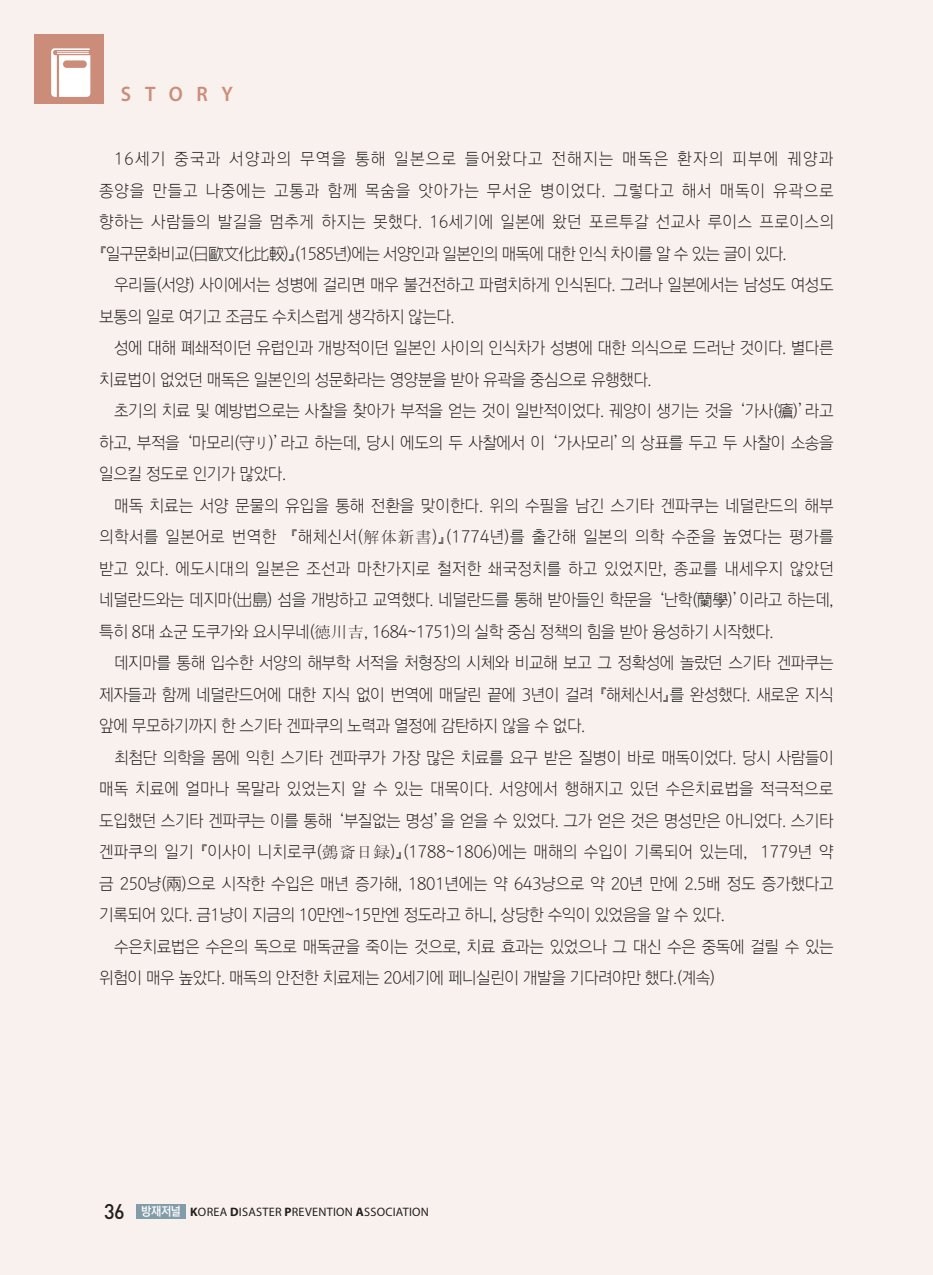
<style>
.page{position:relative;width:933px;height:1275px;background:#f8f1ed}
.page>*{position:absolute;margin:0;border:0;box-sizing:border-box;transform-origin:0 0}
.t1{font:600 21px "Myriad Pro";letter-spacing:.68em;color:#cc8c7a;scale:.95 1}
.t2{font:16.62px/31.5px "Korean GD10 R";letter-spacing:-.03em;color:#231f20;text-align:justify}
.t3{font:12.25px "Myriad Pro";letter-spacing:.02em;color:#231f20}
.s1{font-family:"Haansoft Batang"}
.s2{font-family:"DIN Pro";font-weight:500;font-size:21px}
.s3{font-family:"Korean GD15 R";color:#fff}
.s4{font-weight:700}
</style>
<div class="page">
<div style="left:136px;top:1204px;width:50px;height:15px;background:#839ca9"></div>
<div style="left:35px;top:35px;width:69px;height:69px;background:#cc8c7a"></div>
<svg style="left:51px;top:48px;width:39px;height:49px"></svg>
<p class="t1" style="left:121px;top:80px;width:119px">STORY</p>
<p class="t2" style="left:99px;top:143px;width:736px;text-indent:15px">16세기 중국과 서양과의 무역을 통해 일본으로 들어왔다고 전해지는 매독은 환자의 피부에 궤양과 종양을 만들고 나중에는 고통과 함께 목숨을 앗아가는 무서운 병이었다. 그렇다고 해서 매독이 유곽으로 향하는 사람들의 발길을 멈추게 하지는 못했다. 16세기에 일본에 왔던 포르투갈 선교사 루이스 프로이스의『일구문화비교(日歐文化比較)』(1585년)에는 서양인과 일본인의 매독에 대한 인식 차이를 알 수 있는 글이 있다.</p>
<p class="t2" style="left:99px;top:269px;width:736px;text-indent:15px">우리들(서양) 사이에서는 성병에 걸리면 매우 불건전하고 파렴치하게 인식된다. 그러나 일본에서는 남성도 여성도 보통의 일로 여기고 조금도 수치스럽게 생각하지 않는다.</p>
<p class="t2" style="left:99px;top:332px;width:736px;text-indent:15px">성에 대해 폐쇄적이던 유럽인과 개방적이던 일본인 사이의 인식차가 성병에 대한 의식으로 드러난 것이다. 별다른 치료법이 없었던 매독은 일본인의 성문화라는 영양분을 받아 유곽을 중심으로 유행했다.</p>
<p class="t2" style="left:99px;top:395px;width:736px;text-indent:15px">초기의 치료 및 예방법으로는 사찰을 찾아가 부적을 얻는 것이 일반적이었다. 궤양이 생기는 것을 ‘가사(瘡)’라고 하고, 부적을 ‘마모리(守り)’라고 하는데, 당시 에도의 두 사찰에서 이 ‘가사모리’의 상표를 두고 두 사찰이 소송을 일으킬 정도로 인기가 많았다.</p>
<p class="t2" style="left:99px;top:490px;width:736px;text-indent:15px">매독 치료는 서양 문물의 유입을 통해 전환을 맞이한다. 위의 수필을 남긴 스기타 겐파쿠는 네덜란드의 해부 의학서를 일본어로 번역한 『해체신서(<span class="s1">解体新書</span>)』(1774년)를 출간해 일본의 의학 수준을 높였다는 평가를 받고 있다. 에도시대의 일본은 조선과 마찬가지로 철저한 쇄국정치를 하고 있었지만, 종교를 내세우지 않았던 네덜란드와는 데지마(出島) 섬을 개방하고 교역했다. 네덜란드를 통해 받아들인 학문을 ‘난학(蘭學)’이라고 하는데, 특히 8대 쇼군 도쿠가와 요시무네(<span class="s1">徳川吉</span>, 1684~1751)의 실학 중심 정책의 힘을 받아 융성하기 시작했다.</p>
<p class="t2" style="left:99px;top:647px;width:736px;text-indent:15px">데지마를 통해 입수한 서양의 해부학 서적을 처형장의 시체와 비교해 보고 그 정확성에 놀랐던 스기타 겐파쿠는 제자들과 함께 네덜란드어에 대한 지식 없이 번역에 매달린 끝에 3년이 걸려 『해체신서』를 완성했다. 새로운 지식 앞에 무모하기까지 한 스기타 겐파쿠의 노력과 열정에 감탄하지 않을 수 없다.</p>
<p class="t2" style="left:99px;top:742px;width:736px;text-indent:15px">최첨단 의학을 몸에 익힌 스기타 겐파쿠가 가장 많은 치료를 요구 받은 질병이 바로 매독이었다. 당시 사람들이 매독 치료에 얼마나 목말라 있었는지 알 수 있는 대목이다. 서양에서 행해지고 있던 수은치료법을 적극적으로 도입했던 스기타 겐파쿠는 이를 통해 ‘부질없는 명성’을 얻을 수 있었다. 그가 얻은 것은 명성만은 아니었다. 스기타 겐파쿠의 일기 『이사이 니치로쿠(<span class="s1">鷧斎日録</span>)』(1788~1806)에는 매해의 수입이 기록되어 있는데, 1779년 약 금 250냥(兩)으로 시작한 수입은 매년 증가해, 1801년에는 약 643냥으로 약 20년 만에 2.5배 정도 증가했다고 기록되어 있다. 금1냥이 지금의 10만엔~15만엔 정도라고 하니, 상당한 수익이 있었음을 알 수 있다.</p>
<p class="t2" style="left:99px;top:931px;width:736px;text-indent:15px">수은치료법은 수은의 독으로 매독균을 죽이는 것으로, 치료 효과는 있었으나 그 대신 수은 중독에 걸릴 수 있는 위험이 매우 높았다. 매독의 안전한 치료제는 20세기에 페니실린이 개발을 기다려야만 했다.(계속)</p>
<p class="t3" style="left:104px;top:1204px;width:326px"><span class="s2">36</span> <span class="s3">방재저널</span> <span class="s4">K</span>OREA <span class="s4">D</span>ISASTER <span class="s4">P</span>REVENTION <span class="s4">A</span>SSOCIATION</p>
</div>
